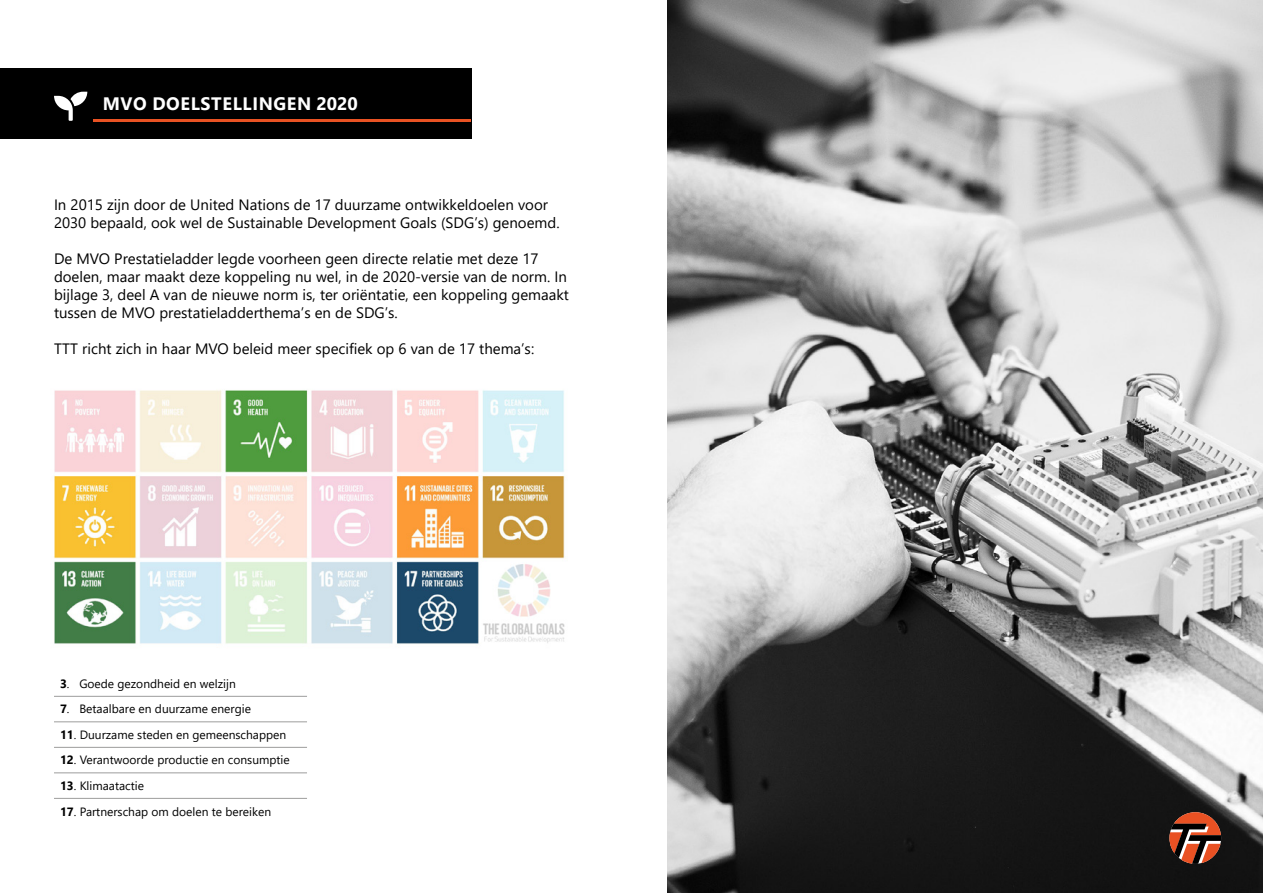
<style>
.page{position:relative;width:1263px;height:893px;background:#fff}
.page>*{position:absolute;margin:0;border:0;box-sizing:border-box;transform-origin:0 0}
.t1{font:700 18px "Segoe UI";letter-spacing:.035em;color:#fff}
.t2{font:15px/18px "Segoe UI";color:#000}
.t3{font:12px "Segoe UI";color:#000}
.s1{font-weight:700}
</style>
<div class="page">
<img style="left:668px;top:0;width:595px;height:893px">
<div style="left:0;top:68px;width:471px;height:71px;background:#000"></div>
<svg style="left:1169px;top:812px;width:52px;height:52px;background:#824532"></svg>
<hr style="left:94px;top:119px;width:377px;height:2px;background:#e95223">
<svg style="left:54px;top:92px;width:33px;height:29px"></svg>
<img style="left:54px;top:390px;width:512px;height:254px">
<hr style="left:54px;top:696px;width:253px;height:1px;background:#9d9d9c">
<hr style="left:54px;top:722px;width:253px;height:1px;background:#9d9d9c">
<hr style="left:54px;top:747px;width:253px;height:1px;background:#9d9d9c">
<hr style="left:54px;top:773px;width:253px;height:1px;background:#9d9d9c">
<hr style="left:54px;top:798px;width:253px;height:1px;background:#9d9d9c">
<p class="t1" style="left:103px;top:87px;width:257px">MVO DOELSTELLINGEN 2020</p>
<p class="t2" style="left:54px;top:194px;width:507px">In 2015 zijn door de United Nations de 17 duurzame ontwikkeldoelen voor<br>2030 bepaald, ook wel de Sustainable Development Goals (SDG’s) genoemd.</p>
<p class="t2" style="left:54px;top:248px;width:516px">De MVO Prestatieladder legde voorheen geen directe relatie met deze 17 doelen, maar maakt deze koppeling nu wel, in de 2020-versie van de norm. In bijlage 3, deel A van de nieuwe norm is, ter oriëntatie, een koppeling gemaakt tussen de MVO prestatieladderthema’s en de SDG’s.</p>
<p class="t2" style="left:54px;top:338px;width:482px">TTT richt zich in haar MVO beleid meer specifiek op 6 van de 17 thema’s:</p>
<p class="t3" style="left:60px;top:672px;width:177px"><span class="s1">3</span>. Goede gezondheid en welzijn</p>
<p class="t3" style="left:60px;top:698px;width:192px"><span class="s1">7</span>. Betaalbare en duurzame energie</p>
<p class="t3" style="left:60px;top:723px;width:228px"><span class="s1">11</span>. Duurzame steden en gemeenschappen</p>
<p class="t3" style="left:60px;top:749px;width:231px"><span class="s1">12</span>. Verantwoorde productie en consumptie</p>
<p class="t3" style="left:60px;top:774px;width:85px"><span class="s1">13</span>. Klimaatactie</p>
<p class="t3" style="left:60px;top:800px;width:213px"><span class="s1">17</span>. Partnerschap om doelen te bereiken</p>
</div>
